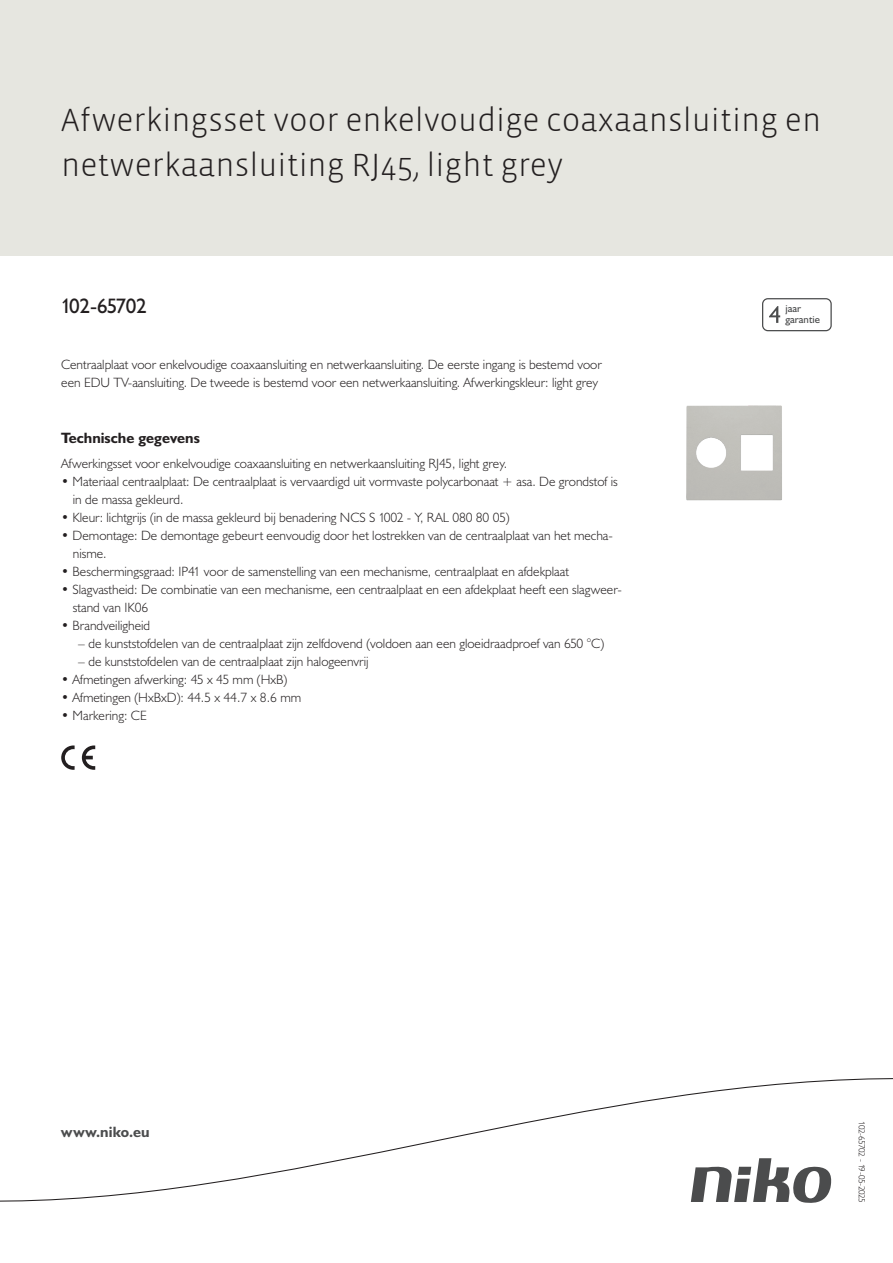
<style>
.page{position:relative;width:893px;height:1263px;background:#fff}
.page>*{position:absolute;margin:0;border:0;box-sizing:border-box;transform-origin:0 0}
.Title_datasheets{font:300 33px/45px "Vista Sans";color:#231f20}
.Article_number{font:21px "Humanist 521 BT";letter-spacing:-.03em;color:#231f20}
.Titles_parts{font:700 15px "Humanist 521 BT";color:#231f20}
.titel_afbeelding{font:700 15px "Humanist 521 BT";letter-spacing:.005em;color:#4b4c4d}
.USP_Bullets{font:300 13.5px/18px "Humanist 521 BT";color:#231f20}
.Platte_tekst_CAB{font:300 13.5px/18px "Humanist 521 BT";color:#231f20}
.USP_Bullets_level_2{font:300 13.5px "Humanist 521 BT";color:#231f20}
.t1{font:10.8px/10.8px "Humanist 521 BT";color:#4b4c4d}
.Revision{font:300 9px "Humanist 521 BT";letter-spacing:-.05em;color:#231f20}
</style>
<div class="page">
<div style="left:0;top:0;width:893px;height:255px;background:#e6e6e0"></div>
<svg style="left:82px;top:745px;width:13px;height:25px"></svg>
<svg style="left:61px;top:745px;width:14px;height:25px"></svg>
<svg style="left:762px;top:298px;width:70px;height:33px"></svg>
<svg style="left:0;top:1078px;width:893px;height:125px"></svg>
<img style="left:686px;top:405px;width:96px;height:96px">
<p class="Title_datasheets" style="left:61px;top:98px;width:761px">Afwerkingsset voor enkelvoudige coaxaansluiting en netwerkaansluiting RJ45, light grey</p>
<p class="Article_number" style="left:61px;top:293px;width:87px">102-65702</p>
<p class="t1" style="left:785px;top:303px;width:36px">jaar garantie</p>
<p class="Platte_tekst_CAB" style="left:61px;top:355px;width:542px">Centraalplaat voor enkelvoudige coaxaansluiting en netwerkaansluiting. De eerste ingang is bestemd voor een EDU TV-aansluiting. De tweede is bestemd voor een netwerkaansluiting. Afwerkingskleur: light grey</p>
<p class="Titles_parts" style="left:61px;top:429px;width:140px">Technische gegevens</p>
<p class="Platte_tekst_CAB" style="left:61px;top:454px;width:448px">Afwerkingsset voor enkelvoudige coaxaansluiting en netwerkaansluiting RJ45, light grey.</p>
<p class="USP_Bullets" style="left:73px;top:472px;width:546px;text-indent:-12px">• Materiaal centraalplaat: De centraalplaat is vervaardigd uit vormvaste polycarbonaat + asa. De grondstof is in de massa gekleurd.</p>
<p class="USP_Bullets" style="left:61px;top:508px;width:450px">• Kleur: lichtgrijs (in de massa gekleurd bij benadering NCS S 1002 - Y, RAL 080 80 05)</p>
<p class="USP_Bullets" style="left:73px;top:526px;width:541px;text-indent:-12px">• Demontage: De demontage gebeurt eenvoudig door het lostrekken van de centraalplaat van het mecha&shy;nisme.</p>
<p class="USP_Bullets" style="left:61px;top:562px;width:509px">• Beschermingsgraad: IP41 voor de samenstelling van een mechanisme, centraalplaat en afdekplaat</p>
<p class="USP_Bullets" style="left:73px;top:580px;width:550px;text-indent:-12px">• Slagvastheid: De combinatie van een mechanisme, een centraalplaat en een afdekplaat heeft een slagweer&shy;stand van IK06</p>
<p class="USP_Bullets" style="left:61px;top:616px;width:91px">• Brandveiligheid</p>
<p class="USP_Bullets_level_2" style="left:78px;top:635px;width:527px">– de kunststofdelen van de centraalplaat zijn zelfdovend (voldoen aan een gloeidraadproef van 650 °C)</p>
<p class="USP_Bullets_level_2" style="left:78px;top:653px;width:292px">– de kunststofdelen van de centraalplaat zijn halogeenvrij</p>
<p class="USP_Bullets" style="left:61px;top:670px;width:228px">• Afmetingen afwerking: 45 x 45 mm (HxB)</p>
<p class="USP_Bullets" style="left:61px;top:688px;width:241px">• Afmetingen (HxBxD): 44.5 x 44.7 x 8.6 mm</p>
<p class="USP_Bullets" style="left:61px;top:706px;width:87px">• Markering: CE</p>
<p class="titel_afbeelding" style="left:61px;top:1122px;width:90px">www.niko.eu</p>
<p class="Revision" style="left:868px;top:1121px;width:83px;rotate:90deg">102-65702 - 19-05-2025</p>
</div>
